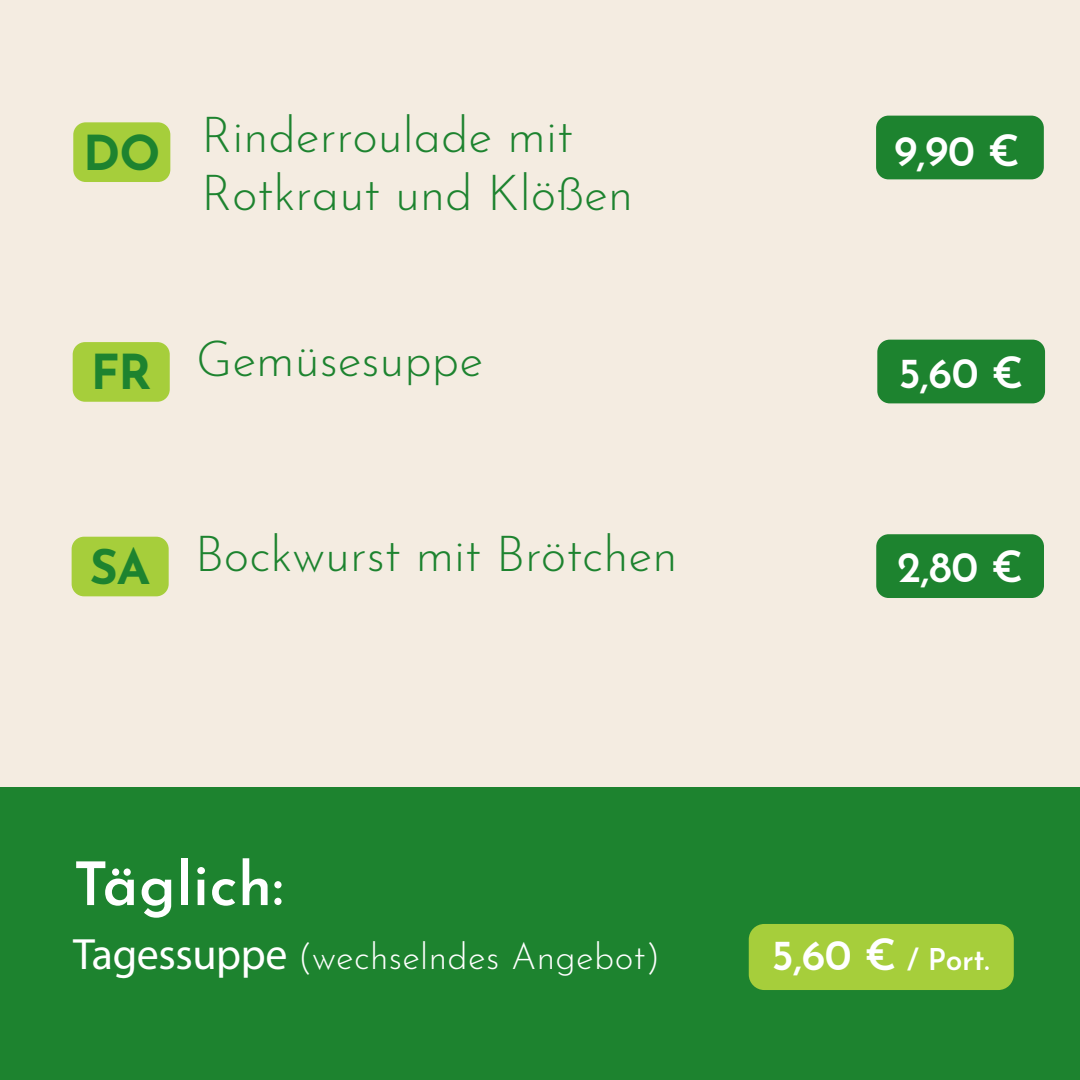
<style>
.page{position:relative;width:1080px;height:1080px;background:#f4ece1}
.page>*{position:absolute;margin:0;border:0;box-sizing:border-box;transform-origin:0 0}
.t1{font:600 60px "Josefin Sans";letter-spacing:.01em;color:#fff}
.t2{font:300 48.9px "Josefin Sans";color:#1d832f}
.t3{font:700 48.2px "Josefin Sans";color:#1d832f}
.t4{font:600 42.9px "Josefin Sans";color:#fff}
.t5{font:300 36px "Josefin Sans";letter-spacing:.01em;color:#fff}
.t6{font:600 30px "Josefin Sans";color:#fff}
.s1{font-family:"Myriad Pro";font-weight:400;font-size:44px}
.s2{font-size:42.9px}
</style>
<div class="page">
<div style="left:0;top:788px;width:1080px;height:292px;background:#1d832f"></div>
<div style="left:749px;top:924px;width:265px;height:66px;background:#a6ce3b;border-radius:15px"></div>
<div style="left:73px;top:122px;width:97px;height:60px;background:#a6ce3b;border-radius:12px"></div>
<div style="left:73px;top:342px;width:97px;height:60px;background:#a6ce3b;border-radius:12px"></div>
<div style="left:877px;top:340px;width:168px;height:63px;background:#1d832f;border-radius:12px"></div>
<div style="left:876px;top:116px;width:168px;height:63px;background:#1d832f;border-radius:12px"></div>
<div style="left:72px;top:537px;width:97px;height:59px;background:#a6ce3b;border-radius:12px"></div>
<div style="left:876px;top:534px;width:168px;height:64px;background:#1d832f;border-radius:12px"></div>
<p class="t3" style="left:83px;top:110px;width:79px">DO</p>
<p class="t2" style="left:201px;top:97px;width:373px">Rinderroulade mit</p>
<p class="t2" style="left:201px;top:155px;width:433px">Rotkraut und Klößen</p>
<p class="t4" style="left:894px;top:114px;width:128px">9,90 €</p>
<p class="t3" style="left:91px;top:330px;width:62px">FR</p>
<p class="t2" style="left:196px;top:321px;width:289px">Gemüsesuppe</p>
<p class="t4" style="left:898px;top:336px;width:127px">5,60 €</p>
<p class="t3" style="left:90px;top:524px;width:62px">SA</p>
<p class="t2" style="left:195px;top:516px;width:484px">Bockwurst mit Brötchen</p>
<p class="t4" style="left:897px;top:531px;width:128px">2,80 €</p>
<p class="t1" style="left:73px;top:833px;width:212px">Täglich:</p>
<p class="t5" style="left:73px;top:929px;width:589px"><span class="s1">Tagessuppe</span> (wechselndes Angebot)</p>
<p class="t6" style="left:771px;top:934px;width:220px"><span class="s2">5,60 €</span> / Port.</p>
</div>
